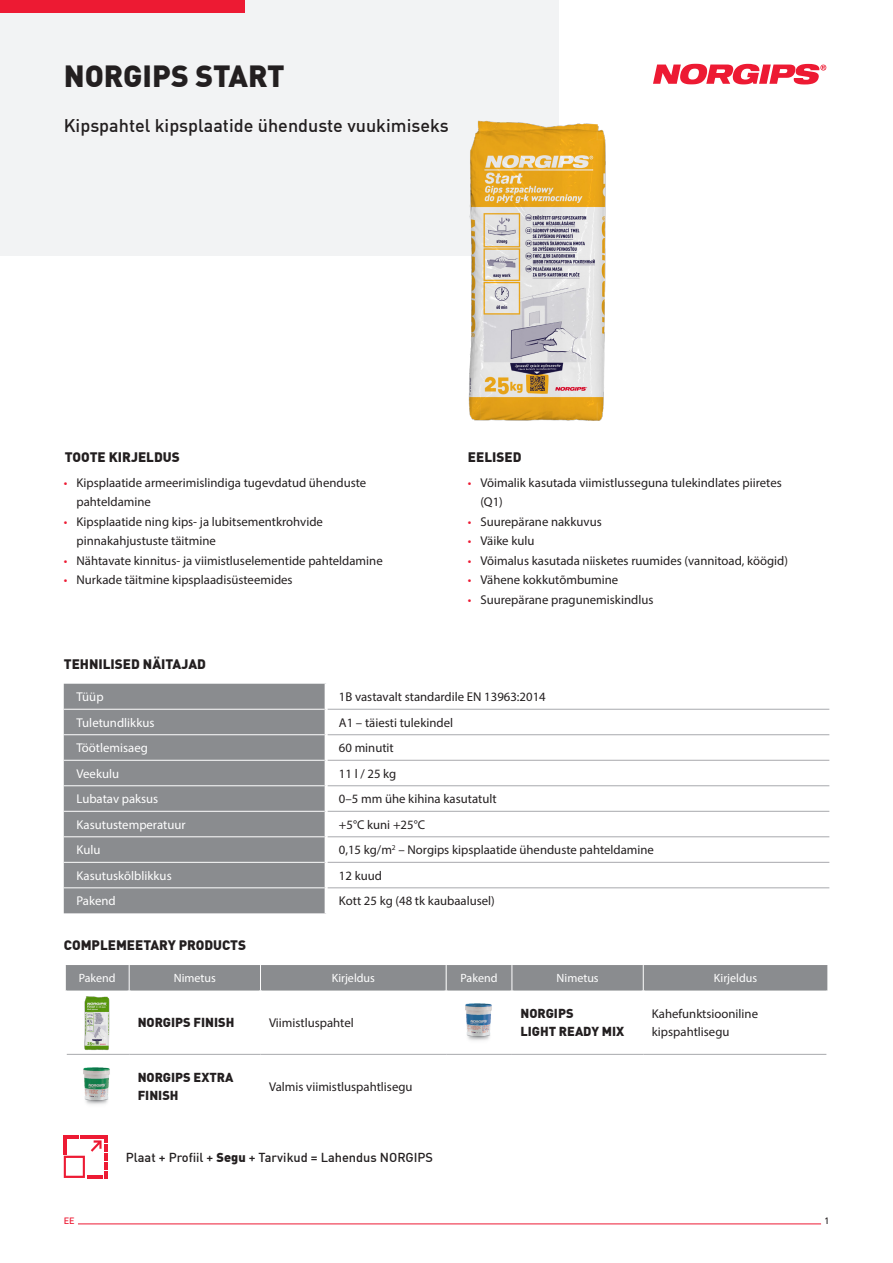
<style>
.page{position:relative;width:893px;height:1263px;background:#fff}
.page>*{position:absolute;margin:0;border:0;box-sizing:border-box;transform-origin:0 0}
.t1{font:900 30px "DIN Offc Pro";color:#231f20}
.t2{font:500 18px "DIN Offc Pro";color:#231f20}
.header_2{font:900 13.5px "DIN Offc Pro";color:#231f20}
.txt{font:12.75px/19.5px "Myriad Pro";color:#231f20}
.t3{font:12.75px "Myriad Pro";color:#fff}
.txt-2{font:900 12.75px/18px "DIN Offc Pro";color:#231f20}
.t4{font:500 12.75px "DIN Offc Pro";color:#231f20}
.t5{font:12px "Myriad Pro";color:#fff}
.t6{font:500 9px "DIN Offc Pro";color:#ed1a33}
.t7{font:500 9px "DIN Offc Pro";color:#231f20}
.s1{color:#ed1a33}
.s2{font-weight:900}
</style>
<div class="page">
<div style="left:0;top:0;width:558px;height:255px;background:#f2f3f4"></div>
<div style="left:0;top:0;width:244px;height:13px;background:#ed1a33"></div>
<svg style="left:653px;top:64px;width:173px;height:20px"></svg>
<hr style="left:78px;top:1223px;width:743px;height:1px;background:#ed1a33">
<img style="left:468px;top:117px;width:138px;height:304px">
<div style="left:65px;top:965px;width:763px;height:25px;background:#8a8c8f"></div>
<hr style="left:67px;top:1054px;width:62px;height:1px;background:#a8a9ad">
<hr style="left:129px;top:1054px;width:131px;height:1px;background:#a8a9ad">
<hr style="left:260px;top:1054px;width:186px;height:1px;background:#a8a9ad">
<hr style="left:446px;top:1054px;width:66px;height:1px;background:#a8a9ad">
<hr style="left:512px;top:1054px;width:131px;height:1px;background:#a8a9ad">
<hr style="left:643px;top:1054px;width:183px;height:1px;background:#a8a9ad">
<img style="left:84px;top:996px;width:26px;height:55px">
<img style="left:465px;top:1003px;width:27px;height:38px">
<img style="left:83px;top:1067px;width:27px;height:38px">
<div style="left:64px;top:684px;width:261px;height:229px;background:#8a8c8f"></div>
<hr style="left:64px;top:709px;width:261px;height:1px;background:#fff">
<hr style="left:64px;top:734px;width:261px;height:1px;background:#fff">
<hr style="left:64px;top:760px;width:261px;height:1px;background:#fff">
<hr style="left:64px;top:785px;width:261px;height:1px;background:#fff">
<hr style="left:64px;top:811px;width:261px;height:1px;background:#fff">
<hr style="left:64px;top:836px;width:261px;height:1px;background:#fff">
<hr style="left:64px;top:862px;width:261px;height:1px;background:#fff">
<hr style="left:64px;top:887px;width:261px;height:1px;background:#fff">
<hr style="left:328px;top:709px;width:501px;height:1px;background:#a8a9ad">
<hr style="left:328px;top:734px;width:501px;height:1px;background:#a8a9ad">
<hr style="left:328px;top:760px;width:501px;height:1px;background:#a8a9ad">
<hr style="left:328px;top:785px;width:501px;height:1px;background:#a8a9ad">
<hr style="left:328px;top:811px;width:501px;height:1px;background:#a8a9ad">
<hr style="left:328px;top:836px;width:501px;height:1px;background:#a8a9ad">
<hr style="left:328px;top:862px;width:501px;height:1px;background:#a8a9ad">
<hr style="left:328px;top:887px;width:501px;height:1px;background:#a8a9ad">
<svg style="left:64px;top:1135px;width:43px;height:44px"></svg>
<p class="t1" style="left:64px;top:52px;width:222px">NORGIPS START</p>
<p class="t2" style="left:64px;top:111px;width:386px">Kipspahtel kipsplaatide ühenduste vuukimiseks</p>
<p class="header_2" style="left:65px;top:446px;width:116px">TOOTE KIRJELDUS</p>
<p class="header_2" style="left:468px;top:446px;width:55px">EELISED</p>
<p class="txt" style="left:77px;top:472px;width:291px;text-indent:-13px"><span class="s1">•</span> Kipsplaatide armeerimislindiga tugevdatud ühenduste pahteldamine</p>
<p class="txt" style="left:77px;top:511px;width:248px;text-indent:-13px"><span class="s1">•</span> Kipsplaatide ning kips- ja lubitsementkrohvide pinnakahjustuste täitmine</p>
<p class="txt" style="left:64px;top:550px;width:320px"><span class="s1">•</span> Nähtavate kinnitus- ja viimistluselementide pahteldamine</p>
<p class="txt" style="left:64px;top:570px;width:230px"><span class="s1">•</span> Nurkade täitmine kipsplaadisüsteemides</p>
<p class="header_2" style="left:64px;top:653px;width:144px">TEHNILISED NÄITAJAD</p>
<p class="txt" style="left:480px;top:472px;width:303px;text-indent:-13px"><span class="s1">•</span> Võimalik kasutada viimistlusseguna tulekindlates piiretes (Q1)</p>
<p class="txt" style="left:468px;top:511px;width:136px"><span class="s1">•</span> Suurepärane nakkuvus</p>
<p class="txt" style="left:468px;top:531px;width:68px"><span class="s1">•</span> Väike kulu</p>
<p class="txt" style="left:468px;top:550px;width:322px"><span class="s1">•</span> Võimalus kasutada niisketes ruumides (vannitoad, köögid)</p>
<p class="txt" style="left:468px;top:570px;width:152px"><span class="s1">•</span> Vähene kokkutõmbumine</p>
<p class="txt" style="left:468px;top:589px;width:187px"><span class="s1">•</span> Suurepärane pragunemiskindlus</p>
<p class="t3" style="left:77px;top:689px;width:29px">Tüüp</p>
<p class="txt" style="left:339px;top:687px;width:208px">1B vastavalt standardile EN 13963:2014</p>
<p class="t3" style="left:77px;top:715px;width:79px">Tuletundlikkus</p>
<p class="txt" style="left:339px;top:713px;width:116px">A1 – täiesti tulekindel</p>
<p class="t3" style="left:77px;top:740px;width:73px">Töötlemisaeg</p>
<p class="txt" style="left:339px;top:738px;width:56px">60 minutit</p>
<p class="t3" style="left:77px;top:766px;width:44px">Veekulu</p>
<p class="txt" style="left:339px;top:764px;width:59px">11 l / 25 kg</p>
<p class="t3" style="left:77px;top:791px;width:83px">Lubatav paksus</p>
<p class="txt" style="left:339px;top:789px;width:159px">0–5 mm ühe kihina kasutatult</p>
<p class="t3" style="left:77px;top:817px;width:111px">Kasutustemperatuur</p>
<p class="txt" style="left:339px;top:815px;width:88px">+5°C kuni +25°C</p>
<p class="t3" style="left:77px;top:842px;width:25px">Kulu</p>
<p class="txt" style="left:339px;top:840px;width:317px">0,15 kg/m<sup>2</sup> – Norgips kipsplaatide ühenduste pahteldamine</p>
<p class="t3" style="left:77px;top:868px;width:97px">Kasutuskõlblikkus</p>
<p class="txt" style="left:339px;top:866px;width:45px">12 kuud</p>
<p class="t3" style="left:77px;top:893px;width:41px">Pakend</p>
<p class="txt" style="left:339px;top:891px;width:157px">Kott 25 kg (48 tk kaubaalusel)</p>
<p class="header_2" style="left:64px;top:934px;width:184px">COMPLEMEETARY PRODUCTS</p>
<p class="t5" style="left:79px;top:971px;width:38px">Pakend</p>
<p class="t5" style="left:174px;top:971px;width:44px">Nimetus</p>
<p class="t5" style="left:332px;top:971px;width:45px">Kirjeldus</p>
<p class="t5" style="left:461px;top:971px;width:38px">Pakend</p>
<p class="t5" style="left:556px;top:971px;width:44px">Nimetus</p>
<p class="t5" style="left:714px;top:971px;width:45px">Kirjeldus</p>
<p class="txt-2" style="left:138px;top:1013px;width:98px">NORGIPS FINISH</p>
<p class="txt" style="left:269px;top:1013px;width:86px">Viimistluspahtel</p>
<p class="txt" style="left:652px;top:1005px;width:108px;line-height:18px">Kahefunktsiooniline kipspahtlisegu</p>
<p class="txt-2" style="left:520px;top:1004px;width:55px">NORGIPS</p>
<p class="txt-2" style="left:520px;top:1022px;width:105px">LIGHT READY MIX</p>
<p class="txt-2" style="left:138px;top:1068px;width:97px">NORGIPS EXTRA<br>FINISH</p>
<p class="txt" style="left:269px;top:1077px;width:145px">Valmis viimistluspahtlisegu</p>
<p class="t4" style="left:126px;top:1147px;width:309px">Plaat + Profiil + <span class="s2">Segu</span> + Tarvikud = Lahendus NORGIPS</p>
<p class="t6" style="left:64px;top:1214px;width:12px">EE</p>
<p class="t7" style="left:824px;top:1214px;width:6px">1</p>
</div>
